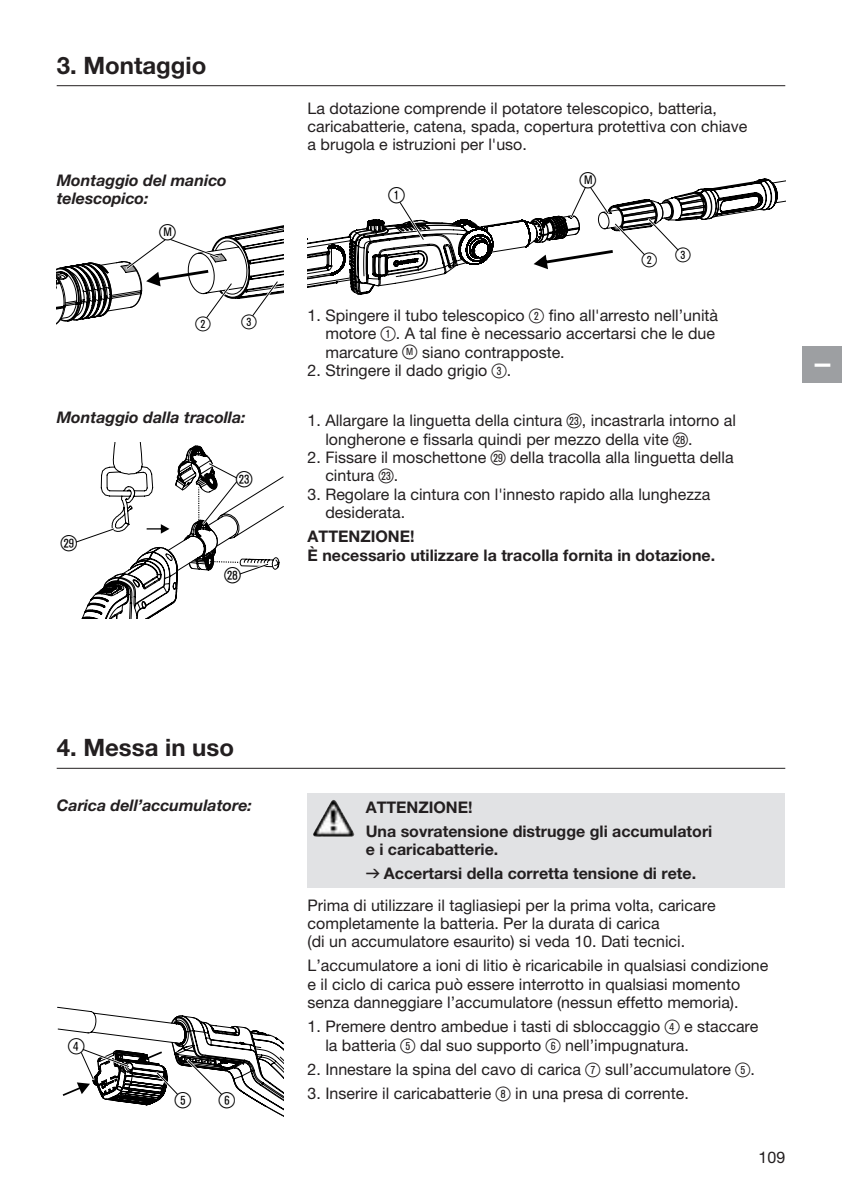
<style>
.page{position:relative;width:842px;height:1191px;background:#fff}
.page>*{position:absolute;margin:0;border:0;box-sizing:border-box;transform-origin:0 0}
.t1{font:700 24px "GARDENA Pro";color:#231f20}
.t2{font:22px "Ziffernim Kreisund Quadrat BQ";color:#000}
.t3{font:22px "GARDENA Pro Bo Cond";color:#fff}
.t4{font:20px "Ziffernim Kreisund Quadrat BQ";color:#000}
.t5{font:16px/18.4px "GARDENA Pro";color:#231f20}
.t6{font:700 16px/24px "GARDENA Pro";color:#231f20}
.t7{font:italic 700 16px/18.4px "GARDENA Pro";color:#231f20}
.s1{font-family:"Ziffernim Kreisund Quadrat BQ";font-size:20px}
.s2{font-family:"Formdruck";font-weight:400}
</style>
<div class="page">
<hr style="left:57px;top:85px;width:728px;height:1px;background:#231f20">
<svg style="left:57px;top:225px;width:226px;height:99px"></svg>
<svg style="left:308px;top:178px;width:477px;height:117px"></svg>
<svg style="left:75px;top:442px;width:208px;height:176px"></svg>
<hr style="left:57px;top:768px;width:728px;height:1px;background:#231f20">
<div style="left:308px;top:793px;width:477px;height:94px;background:#e1e2e4"></div>
<svg style="left:57px;top:1006px;width:226px;height:111px"></svg>
<img style="left:315px;top:800px;width:18px;height:30px">
<div style="left:802px;top:346px;width:40px;height:37px;background:#9d9fa2"></div>
<h1 class="t1" style="left:57px;top:50px;width:151px">3. Montaggio</h1>
<p class="t7" style="left:57px;top:171px;width:172px">Montaggio del manico telescopico:</p>
<h2 class="t2" style="left:160px;top:220px;width:18px">ß<sup>M</sup></h2>
<p class="t4" style="left:196px;top:312px;width:17px">2</p>
<p class="t4" style="left:242px;top:310px;width:17px">3</p>
<p class="t7" style="left:57px;top:408px;width:191px">Montaggio dalla tracolla:</p>
<h2 class="t2" style="left:61px;top:530px;width:18px">l</h2>
<h2 class="t2" style="left:236px;top:467px;width:18px">d</h2>
<h2 class="t2" style="left:224px;top:562px;width:18px">k</h2>
<p class="t5" style="left:308px;top:98px;width:441px">La dotazione comprende il potatore telescopico, batteria, caricabatterie, catena, spada, copertura protettiva con chiave a brugola e istruzioni per l'uso.</p>
<h2 class="t2" style="left:388px;top:183px;width:18px">1</h2>
<h2 class="t2" style="left:580px;top:167px;width:18px">ß<sup>M</sup></h2>
<p class="t4" style="left:642px;top:246px;width:51px">2 3</p>
<p class="t5" style="left:325px;top:306px;width:394px;text-indent:-18px">1. Spingere il tubo telescopico <span class="s1">2</span> fino all'arresto nell’unità motore <span class="s1">1</span>. A tal fine è necessario accertarsi che le due marcature <span class="s1">ß</span><sup>M</sup> siano contrapposte.</p>
<p class="t5" style="left:308px;top:361px;width:205px">2. Stringere il dado grigio <span class="s1">3</span>.</p>
<p class="t5" style="left:325px;top:411px;width:412px;text-indent:-18px">1. Allargare la linguetta della cintura <span class="s1">d</span>, incastrarla intorno al longherone e fissarla quindi per mezzo della vite <span class="s1">k</span>.</p>
<p class="t5" style="left:325px;top:448px;width:410px;text-indent:-18px">2. Fissare il moschettone <span class="s1">l</span> della tracolla alla linguetta della cintura <span class="s1">d</span>.</p>
<p class="t5" style="left:325px;top:484px;width:386px;text-indent:-18px">3. Regolare la cintura con l'innesto rapido alla lunghezza desiderata.</p>
<p class="t6" style="left:308px;top:527px;width:409px;line-height:18.4px">ATTENZIONE!<br>È necessario utilizzare la tracolla fornita in dotazione.</p>
<h2 class="t3" style="left:809px;top:367px;width:7px;rotate:-90deg">I</h2>
<h1 class="t1" style="left:57px;top:733px;width:179px">4. Messa in uso</h1>
<p class="t7" style="left:57px;top:796px;width:197px">Carica dell’accumulatore:</p>
<h2 class="t2" style="left:68px;top:1033px;width:18px">4</h2>
<h2 class="t2" style="left:175px;top:1087px;width:18px">5</h2>
<h2 class="t2" style="left:219px;top:1087px;width:18px">6</h2>
<p class="t6" style="left:366px;top:794px;width:348px">ATTENZIONE!<br>Una sovratensione distrugge gli accumulatori</p>
<p class="t6" style="left:366px;top:837px;width:332px">e i caricabatterie.<br><span class="s2">v</span> Accertarsi della corretta tensione di rete.</p>
<p class="t5" style="left:308px;top:895px;width:409px">Prima di utilizzare il tagliasiepi per la prima volta, caricare completamente la batteria. Per la durata di carica<br>(di un accumulatore esaurito) si veda 10. Dati tecnici.</p>
<p class="t5" style="left:308px;top:956px;width:462px">L’accumulatore a ioni di litio è ricaricabile in qualsiasi condizione e il ciclo di carica può essere interrotto in qualsiasi momento senza danneggiare l’accumulatore (nessun effetto memoria).</p>
<p class="t5" style="left:325px;top:1017px;width:435px;text-indent:-18px">1. Premere dentro ambedue i tasti di sbloccaggio <span class="s1">4</span> e staccare la batteria <span class="s1">5</span> dal suo supporto <span class="s1">6</span> nell’impugnatura.</p>
<p class="t5" style="left:308px;top:1059px;width:449px">2. Innestare la spina del cavo di carica <span class="s1">7</span> sull’accumulatore <span class="s1">5</span>.</p>
<p class="t5" style="left:308px;top:1083px;width:383px">3. Inserire il caricabatterie <span class="s1">8</span> in una presa di corrente.</p>
<p class="t5" style="left:759px;top:1147px;width:28px">109</p>
</div>
